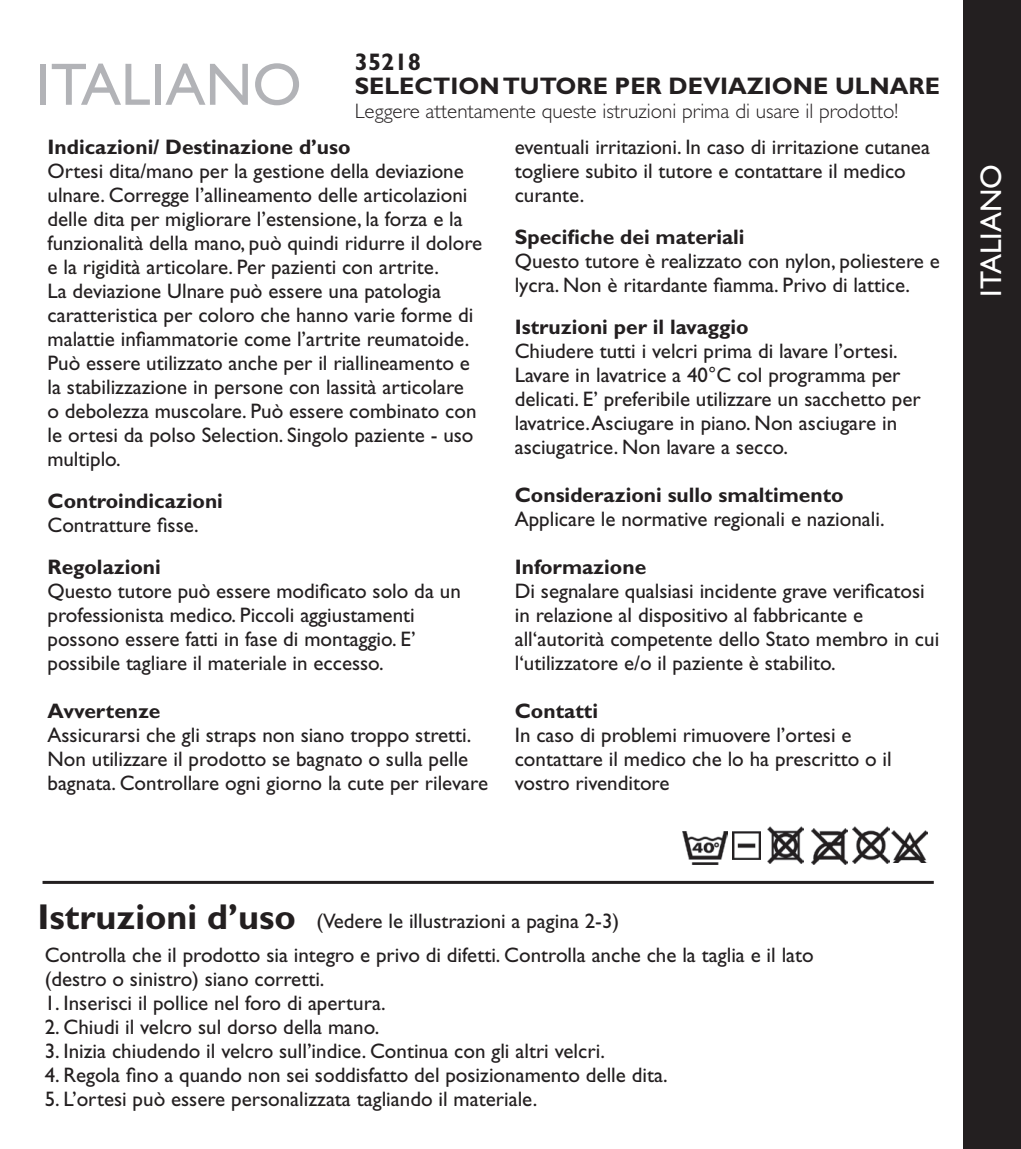
<style>
.page{position:relative;width:1021px;height:1149px;background:#fff}
.page>*{position:absolute;margin:0;border:0;box-sizing:border-box;transform-origin:0 0}
.t1{font:60px "Gill Sans Std";color:#b2b3b7}
.t2{font:700 36px "Gill Sans Std";color:#231f20}
.t3{font:30px "Gill Sans Std";color:#fff}
.t4{font:700 24px "Gill Sans Std";color:#231f20}
.Styckeformat_1{font:21px/24px "Gill Sans Std";color:#231f20}
.t5{font:700 21px "Gill Sans Std";color:#231f20}
.t6{font:300 21px "Gill Sans Std";color:#231f20}
.Styckeformat_2{font:21px "Gill Sans Std";color:#231f20}
</style>
<div class="page">
<hr style="left:43px;top:880px;width:890px;height:3px;background:#231f20">
<img style="left:852px;top:826px;width:37px;height:37px">
<img style="left:811px;top:828px;width:36px;height:36px">
<img style="left:767px;top:826px;width:36px;height:37px">
<img style="left:891px;top:830px;width:36px;height:32px">
<img style="left:732px;top:831px;width:28px;height:28px">
<img style="left:683px;top:831px;width:44px;height:33px">
<div style="left:963px;top:0;width:57px;height:1148px;background:#231f20"></div>
<p class="t1" style="left:36px;top:50px;width:267px">ITALIANO</p>
<p class="t4" style="left:355px;top:47px;width:68px">35218</p>
<p class="t4" style="left:355px;top:71px;width:586px">SELECTION TUTORE PER DEVIAZIONE ULNARE</p>
<p class="t6" style="left:355px;top:99px;width:545px">Leggere attentamente queste istruzioni prima di usare il prodotto!</p>
<p class="t5" style="left:47px;top:134px;width:305px">Indicazioni/ Destinazione d’uso</p>
<p class="Styckeformat_1" style="left:47px;top:159px;width:418px">Ortesi dita/mano per la gestione della deviazione</p>
<p class="Styckeformat_1" style="left:47px;top:183px;width:421px">ulnare. Corregge l’allineamento delle articolazioni</p>
<p class="Styckeformat_1" style="left:47px;top:207px;width:417px">delle dita per migliorare l’estensione, la forza e la</p>
<p class="Styckeformat_1" style="left:47px;top:231px;width:436px">funzionalità della mano, può quindi ridurre il dolore e la rigidità articolare. Per pazienti con artrite.<br>La deviazione Ulnare può essere una patologia caratteristica per coloro che hanno varie forme di malattie infiammatorie come l’artrite reumatoide.<br>Può essere utilizzato anche per il riallineamento e la stabilizzazione in persone con lassità articolare<br>o debolezza muscolare. Può essere combinato con le ortesi da polso Selection. Singolo paziente - uso multiplo.</p>
<p class="t5" style="left:47px;top:488px;width:177px">Controindicazioni</p>
<p class="Styckeformat_1" style="left:47px;top:513px;width:153px">Contratture fisse.</p>
<p class="t5" style="left:47px;top:554px;width:115px">Regolazioni</p>
<p class="Styckeformat_1" style="left:47px;top:579px;width:415px">Questo tutore può essere modificato solo da un</p>
<p class="Styckeformat_1" style="left:47px;top:603px;width:369px">professionista medico. Piccoli aggiustamenti</p>
<p class="Styckeformat_1" style="left:47px;top:627px;width:369px">possono essere fatti in fase di montaggio. E’</p>
<p class="Styckeformat_1" style="left:47px;top:651px;width:338px">possibile tagliare il materiale in eccesso.</p>
<p class="t5" style="left:47px;top:698px;width:114px">Avvertenze</p>
<p class="Styckeformat_1" style="left:47px;top:723px;width:442px">Assicurarsi che gli straps non siano troppo stretti.<br>Non utilizzare il prodotto se bagnato o sulla pelle bagnata. Controllare ogni giorno la cute per rilevare</p>
<p class="Styckeformat_1" style="left:514px;top:135px;width:417px">eventuali irritazioni. In caso di irritazione cutanea togliere subito il tutore e contattare il medico curante.</p>
<p class="t5" style="left:514px;top:224px;width:231px">Specifiche dei materiali</p>
<p class="Styckeformat_1" style="left:514px;top:249px;width:426px">Questo tutore è realizzato con nylon, poliestere e lycra. Non è ritardante fiamma. Privo di lattice.</p>
<p class="t5" style="left:514px;top:314px;width:235px">Istruzioni per il lavaggio</p>
<p class="Styckeformat_1" style="left:514px;top:339px;width:407px">Chiudere tutti i velcri prima di lavare l’ortesi.<br>Lavare in lavatrice a 40°C col programma per delicati. E’ preferibile utilizzare un sacchetto per lavatrice. Asciugare in piano. Non asciugare in asciugatrice. Non lavare a secco.</p>
<p class="t5" style="left:514px;top:482px;width:330px">Considerazioni sullo smaltimento</p>
<p class="Styckeformat_1" style="left:514px;top:507px;width:371px">Applicare le normative regionali e nazionali.</p>
<p class="t5" style="left:514px;top:554px;width:133px">Informazione</p>
<p class="Styckeformat_1" style="left:514px;top:579px;width:426px">Di segnalare qualsiasi incidente grave verificatosi in relazione al dispositivo al fabbricante e all‘autorità competente dello Stato membro in cui l‘utilizzatore e/o il paziente è stabilito.</p>
<p class="t5" style="left:514px;top:698px;width:85px">Contatti</p>
<p class="Styckeformat_1" style="left:514px;top:723px;width:378px">In caso di problemi rimuovere l’ortesi e contattare il medico che lo ha prescritto o il vostro rivenditore</p>
<p class="t3" style="left:973px;top:297px;width:134px;rotate:-90deg">ITALIANO</p>
<p class="t2" style="left:37px;top:895px;width:260px">Istruzioni d’uso</p>
<p class="Styckeformat_2" style="left:316px;top:908px;width:304px">(Vedere le illustrazioni a pagina 2-3)</p>
<p class="Styckeformat_1" style="left:45px;top:942px;width:770px">Controlla che il prodotto sia integro e privo di difetti. Controlla anche che la taglia e il lato (destro o sinistro) siano corretti.</p>
<p class="Styckeformat_1" style="left:45px;top:990px;width:342px">1. Inserisci il pollice nel foro di apertura.</p>
<p class="Styckeformat_1" style="left:45px;top:1014px;width:336px">2. Chiudi il velcro sul dorso della mano.</p>
<p class="Styckeformat_1" style="left:45px;top:1038px;width:561px">3. Inizia chiudendo il velcro sull’indice. Continua con gli altri velcri.</p>
<p class="Styckeformat_1" style="left:45px;top:1062px;width:624px">4. Regola fino a quando non sei soddisfatto del posizionamento delle dita.</p>
<p class="Styckeformat_1" style="left:45px;top:1086px;width:494px">5. L’ortesi può essere personalizzata tagliando il materiale.</p>
</div>
